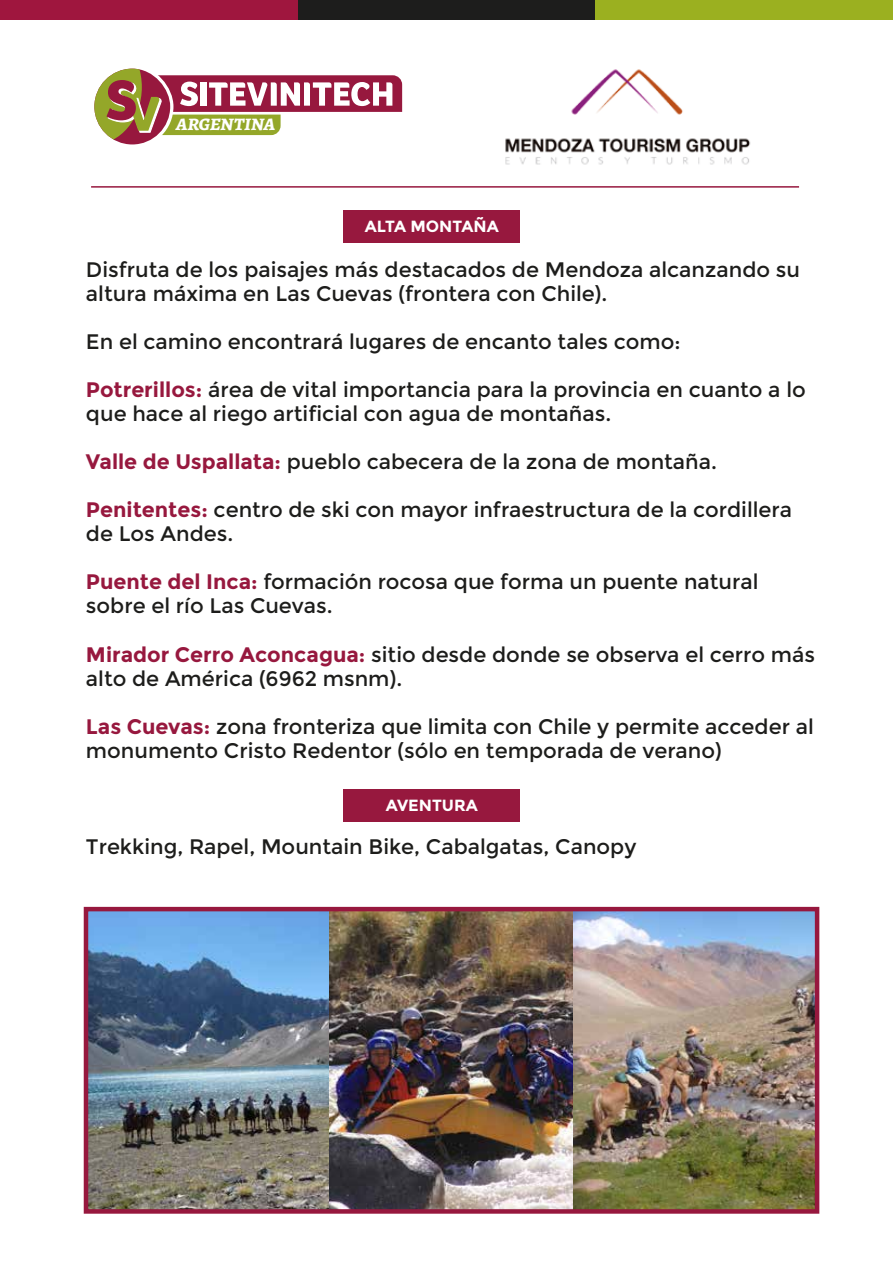
<style>
.page{position:relative;width:893px;height:1263px;background:#fff}
.page>*{position:absolute;margin:0;border:0;box-sizing:border-box;transform-origin:0 0}
.t1{font:italic 700 22.5px "Alegreya SC";letter-spacing:-.025em;color:#fff}
.t2{font:21px/24px "Montserrat";color:#1d1d1b}
.t3{font:700 16.2px "Montserrat";color:#fff}
.s1{font-weight:700;color:#97183e}
</style>
<div class="page">
<div style="left:298px;top:0;width:297px;height:19px;background:#1d1d1c"></div>
<div style="left:595px;top:0;width:298px;height:19px;background:#9bb020"></div>
<div style="left:0;top:0;width:298px;height:19px;background:#9f163e"></div>
<svg style="left:94px;top:69px;width:308px;height:75px"></svg>
<img style="left:505px;top:69px;width:246px;height:96px">
<div style="left:344px;top:210px;width:176px;height:33px;background:#97183e"></div>
<hr style="left:91px;top:186px;width:708px;height:2px;background:#97183e">
<img style="left:89px;top:912px;width:725px;height:297px">
<div style="left:84px;top:907px;width:735px;height:307px;border:4px solid #97183e"></div>
<div style="left:344px;top:789px;width:176px;height:33px;background:#97183e"></div>
<p class="t1" style="left:176px;top:108px;width:101px">argentina</p>
<p class="t3" style="left:365px;top:217px;width:136px">ALTA MONTAÑA</p>
<p class="t2" style="left:86px;top:258px;width:716px">Disfruta de los paisajes más destacados de Mendoza alcanzando su altura máxima en Las Cuevas (frontera con Chile).</p>
<p class="t2" style="left:86px;top:330px;width:596px">En el camino encontrará lugares de encanto tales como:</p>
<p class="t2" style="left:86px;top:378px;width:721px"><span class="s1">Potrerillos:</span> área de vital importancia para la provincia en cuanto a lo que hace al riego artificial con agua de montañas.</p>
<p class="t2" style="left:86px;top:450px;width:632px"><span class="s1">Valle de Uspallata:</span> pueblo cabecera de la zona de montaña.</p>
<p class="t2" style="left:86px;top:498px;width:708px"><span class="s1">Penitentes:</span> centro de ski con mayor infraestructura de la cordillera de Los Andes.</p>
<p class="t2" style="left:86px;top:570px;width:674px"><span class="s1">Puente del Inca:</span> formación rocosa que forma un puente natural sobre el río Las Cuevas.</p>
<p class="t2" style="left:86px;top:642px;width:731px"><span class="s1">Mirador Cerro Aconcagua:</span> sitio desde donde se observa el cerro más alto de América (6962 msnm).</p>
<p class="t2" style="left:86px;top:714px;width:729px"><span class="s1">Las Cuevas:</span> zona fronteriza que limita con Chile y permite acceder al monumento Cristo Redentor (sólo en temporada de verano)</p>
<p class="t3" style="left:386px;top:796px;width:94px">AVENTURA</p>
<p class="t2" style="left:86px;top:834px;width:552px">Trekking, Rapel, Mountain Bike, Cabalgatas, Canopy</p>
</div>
